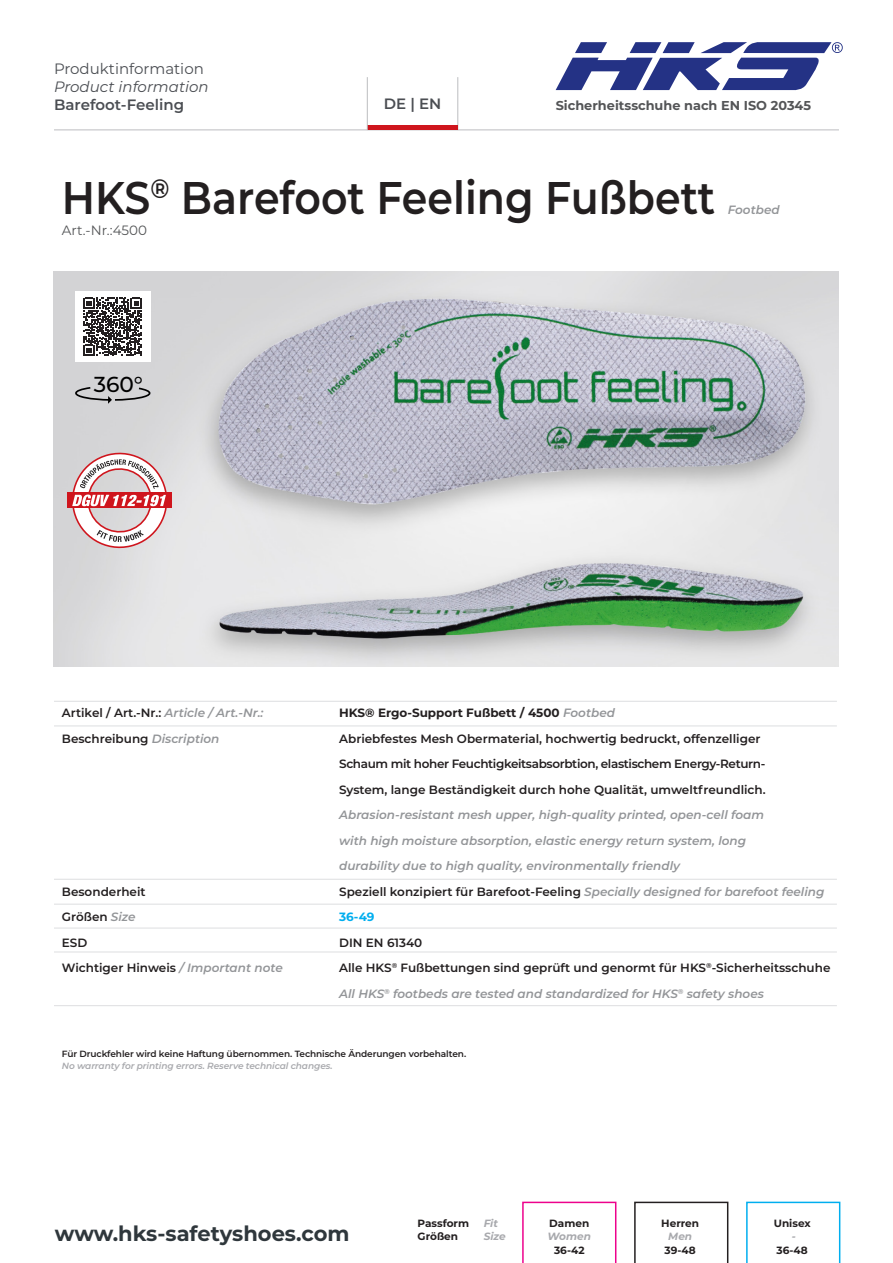
<style>
.page{position:relative;width:893px;height:1263px;background:#fff}
.page>*{position:absolute;margin:0;border:0;box-sizing:border-box;transform-origin:0 0}
.t1{font:600 45.75px "Montserrat";color:#231f20;scale:.9 1}
.t2{font:500 21.75px "Montserrat";color:#000}
.t3{font:700 21px "Montserrat";color:#2f373c}
.t4{font:600 15px "Montserrat";color:#4b4e53}
.t5{font:15px "Montserrat";color:#4b4e53}
.t6{font:italic 15px "Montserrat";color:#4b4e53}
.t7{font:13.5px "Montserrat";color:#545557}
.t8{font:700 12.9px "Montserrat";color:#545557}
.t9{font:600 12px/25.5px "Montserrat";color:#231f20}
.t10{font:italic 600 12px "Montserrat";color:#939598}
.t11{font:700 10.5px/13.5px "Montserrat";color:#231f20}
.t12{font:italic 700 10.5px/13.5px "Montserrat";color:#a8a9ad}
.t13{font:600 9px "Montserrat";letter-spacing:-.01em;color:#231f20}
.t14{font:italic 600 9px "Montserrat";letter-spacing:-.01em;color:#a8a9ad}
.s1{font-style:italic;color:#939598}
.s2{font-weight:700}
.s3{font-weight:700;color:#00aeef}
</style>
<div class="page">
<svg style="left:522px;top:1202px;width:94px;height:61px"></svg>
<svg style="left:634px;top:1202px;width:94px;height:61px"></svg>
<svg style="left:746px;top:1202px;width:94px;height:61px"></svg>
<hr style="left:458px;top:77px;width:1px;height:53px;background:#bcbdc0">
<hr style="left:54px;top:130px;width:785px;height:1px;background:#bcbdc0">
<hr style="left:367px;top:126px;width:91px;height:4px;background:#cf151d">
<hr style="left:367px;top:77px;width:1px;height:53px;background:#bcbdc0">
<hr style="left:54px;top:725px;width:783px;height:1px;background:#dddee0">
<hr style="left:54px;top:701px;width:783px;height:1px;background:#dddee0">
<hr style="left:54px;top:879px;width:783px;height:1px;background:#dddee0">
<hr style="left:54px;top:904px;width:783px;height:1px;background:#dddee0">
<hr style="left:54px;top:928px;width:783px;height:1px;background:#dddee0">
<hr style="left:54px;top:951px;width:783px;height:1px;background:#dddee0">
<hr style="left:54px;top:1005px;width:783px;height:1px;background:#dddee0">
<svg style="left:556px;top:42px;width:287px;height:48px"></svg>
<img style="left:54px;top:271px;width:785px;height:395px">
<div style="left:75px;top:291px;width:75px;height:71px;background:#fff"></div>
<svg style="left:83px;top:298px;width:59px;height:58px"></svg>
<svg style="left:74px;top:386px;width:77px;height:18px"></svg>
<div style="left:67px;top:492px;width:104px;height:16px;background:#cf151d"></div>
<svg style="left:68px;top:449px;width:103px;height:103px"></svg>
<p class="t5" style="left:54px;top:58px;width:151px">Produktinformation</p>
<p class="t6" style="left:54px;top:76px;width:156px">Product information</p>
<p class="t4" style="left:54px;top:94px;width:132px">Barefoot-Feeling</p>
<p class="t4" style="left:384px;top:93px;width:59px">DE | EN</p>
<p class="t8" style="left:556px;top:96px;width:257px">Sicherheitsschuhe nach EN ISO 20345</p>
<p class="t1" style="left:62px;top:165px;width:727px">HKS<sup>®</sup> Barefoot Feeling Fußbett</p>
<p class="t7" style="left:62px;top:220px;width:87px">Art.-Nr.:4500</p>
<p class="t10" style="left:728px;top:201px;width:53px">Footbed</p>
<h2 class="t2" style="left:94px;top:369px;width:51px">360°</h2>
<p class="t9" style="left:62px;top:699px;width:203px">Artikel / Art.-Nr.: <span class="s1">Article / Art.-Nr.:<br></span>Beschreibung <span class="s1">Discription</span></p>
<p class="t9" style="left:62px;top:878px;width:222px">Besonderheit<br>Größen <span class="s1">Size<br></span>ESD<br>Wichtiger Hinweis <span class="s1">/ Important note</span></p>
<p class="t9" style="left:339px;top:699px;width:493px"><span class="s2">HKS® Ergo-Support Fußbett / 4500</span> <span class="s1">Footbed<br></span>Abriebfestes Mesh Obermaterial, hochwertig bedruckt, offenzelliger<br>Schaum mit hoher Feuchtigkeitsabsorbtion, elastischem Energy-Return-<br>System, lange Beständigkeit durch hohe Qualität, umweltfreundlich.<br><span class="s1">Abrasion-resistant mesh upper, high-quality printed, open-cell foam<br>with high moisture absorption, elastic energy return system, long<br>durability due to high quality, environmentally friendly<br></span>Speziell konzipiert für Barefoot-Feeling <span class="s1">Specially designed for barefoot feeling </span><span class="s3">36-49<br></span>DIN EN 61340<br>Alle HKS<sup>®</sup> Fußbettungen sind geprüft und genormt für HKS<sup>®</sup>-Sicherheitsschuhe <span class="s1">All HKS</span><sup>®</sup> <span class="s1">footbeds are tested and standardized for HKS</span><sup>®</sup> <span class="s1">safety shoes</span></p>
<p class="t13" style="left:62px;top:1048px;width:406px">Für Druckfehler wird keine Haftung übernommen. Technische Änderungen vorbehalten.</p>
<p class="t14" style="left:62px;top:1060px;width:272px">No warranty for printing errors. Reserve technical changes.</p>
<h3 class="t3" style="left:55px;top:1218px;width:296px">www.hks-safetyshoes.com</h3>
<p class="t11" style="left:418px;top:1216px;width:53px">Passform<br>Größen</p>
<p class="t12" style="left:484px;top:1216px;width:24px">Fit<br>Size</p>
<p class="t11" style="left:549px;top:1216px;width:42px">Damen</p>
<p class="t12" style="left:548px;top:1229px;width:45px">Women</p>
<p class="t11" style="left:554px;top:1243px;width:32px">36-42</p>
<p class="t11" style="left:661px;top:1216px;width:39px">Herren</p>
<p class="t12" style="left:668px;top:1229px;width:25px">Men</p>
<p class="t11" style="left:665px;top:1243px;width:33px">39-48</p>
<p class="t11" style="left:774px;top:1216px;width:38px">Unisex</p>
<p class="t12" style="left:792px;top:1229px;width:6px">-</p>
<p class="t11" style="left:776px;top:1243px;width:33px">36-48</p>
</div>
